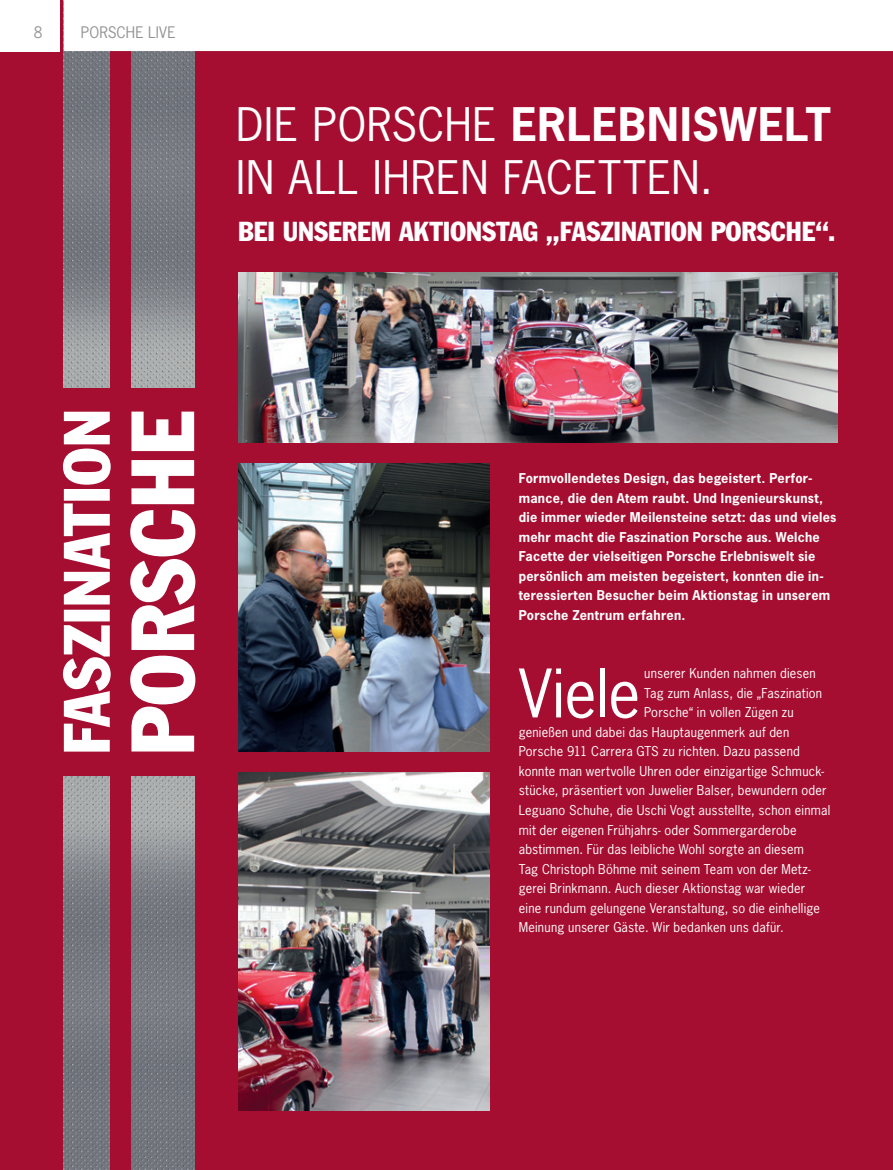
<style>
.page{position:relative;width:893px;height:1170px;background:#fff}
.page>*{position:absolute;margin:0;border:0;box-sizing:border-box;transform-origin:0 0}
.Fließtext_mit_Initia{font:62.85px "Porsche News Gothic";letter-spacing:-.01em;color:#fff}
.t1{font:43.5px/52.2px "Porsche News Gothic";letter-spacing:.015em;color:#fff}
.t2{font:condensed 27px "Porsche Franklin Gothic";letter-spacing:.005em;color:#fff}
.t3{font:15px "Porsche News Gothic";letter-spacing:.01em;color:#929394}
.t4{font:15px "Porsche News Gothic";color:#939598}
.Fließtext_mit_Initia-2{font:12.75px "Porsche News Gothic";letter-spacing:.015em;color:#fff}
.Anleser{font:700 12.75px/19.5px "Porsche News Gothic";letter-spacing:.02em;color:#fff}
.s1{font-weight:700}
</style>
<div class="page">
<div style="left:0;top:0;width:893px;height:1169px;background:#a50d31"></div>
<img style="left:64px;top:51px;width:46px;height:336px">
<img style="left:131px;top:51px;width:63px;height:336px">
<svg style="left:130px;top:411px;width:65px;height:340px"></svg>
<svg style="left:63px;top:411px;width:48px;height:340px"></svg>
<img style="left:64px;top:776px;width:46px;height:393px">
<img style="left:131px;top:776px;width:63px;height:393px">
<div style="left:64px;top:0;width:829px;height:51px;background:#fff"></div>
<div style="left:0;top:0;width:60px;height:51px;background:#fff"></div>
<img style="left:238px;top:272px;width:600px;height:170px">
<img style="left:238px;top:464px;width:251px;height:287px">
<img style="left:238px;top:772px;width:251px;height:338px">
<p class="t4" style="left:34px;top:22px;width:10px">8</p>
<p class="t3" style="left:81px;top:22px;width:97px">PORSCHE LIVE</p>
<p class="t1" style="left:236px;top:99px;width:596px">DIE PORSCHE <span class="s1">ERLEBNISWELT<br></span>IN ALL IHREN FACETTEN.</p>
<p class="t2" style="left:238px;top:214px;width:599px">BEI UNSEREM AKTIONSTAG „FASZINATION PORSCHE“.</p>
<p class="Anleser" style="left:519px;top:468px;width:319px">Formvollendetes Design, das begeistert. Perfor&shy;mance, die den Atem raubt. Und Ingenieurskunst, die immer wieder Meilensteine setzt: das und vieles mehr macht die Faszination Porsche aus. Welche Facette der vielseitigen Porsche Erlebniswelt sie persönlich am meisten begeistert, konnten die in&shy;teressierten Besucher beim Aktionstag in unserem Porsche Zentrum erfahren.</p>
<p class="Fließtext_mit_Initia" style="left:519px;top:653px;width:123px">Viele</p>
<p class="Fließtext_mit_Initia-2" style="left:644px;top:665px;width:173px">unserer Kunden nahmen diesen</p>
<p class="Fließtext_mit_Initia-2" style="left:644px;top:684px;width:180px">Tag zum Anlass, die „Faszination</p>
<p class="Fließtext_mit_Initia-2" style="left:644px;top:704px;width:151px">Porsche“ in vollen Zügen zu</p>
<p class="Fließtext_mit_Initia-2" style="left:519px;top:723px;width:272px">genießen und dabei das Hauptaugenmerk auf den</p>
<p class="Fließtext_mit_Initia-2" style="left:519px;top:743px;width:283px">Porsche 911 Carrera GTS zu richten. Dazu passend</p>
<p class="Fließtext_mit_Initia-2" style="left:519px;top:762px;width:307px">konnte man wertvolle Uhren oder einzigartige Schmuck-</p>
<p class="Fließtext_mit_Initia-2" style="left:519px;top:782px;width:309px">stücke, präsentiert von Juwelier Balser, bewundern oder</p>
<p class="Fließtext_mit_Initia-2" style="left:519px;top:801px;width:313px">Leguano Schuhe, die Uschi Vogt ausstellte, schon einmal</p>
<p class="Fließtext_mit_Initia-2" style="left:519px;top:821px;width:279px">mit der eigenen Frühjahrs- oder Sommergarderobe</p>
<p class="Fließtext_mit_Initia-2" style="left:519px;top:840px;width:287px">abstimmen. Für das leibliche Wohl sorgte an diesem</p>
<p class="Fließtext_mit_Initia-2" style="left:519px;top:860px;width:294px">Tag Christoph Böhme mit seinem Team von der Metz-</p>
<p class="Fließtext_mit_Initia-2" style="left:519px;top:879px;width:288px">gerei Brinkmann. Auch dieser Aktionstag war wieder</p>
<p class="Fließtext_mit_Initia-2" style="left:519px;top:899px;width:303px">eine rundum gelungene Veranstaltung, so die einhellige</p>
<p class="Fließtext_mit_Initia-2" style="left:519px;top:918px;width:267px">Meinung unserer Gäste. Wir bedanken uns dafür.</p>
</div>
